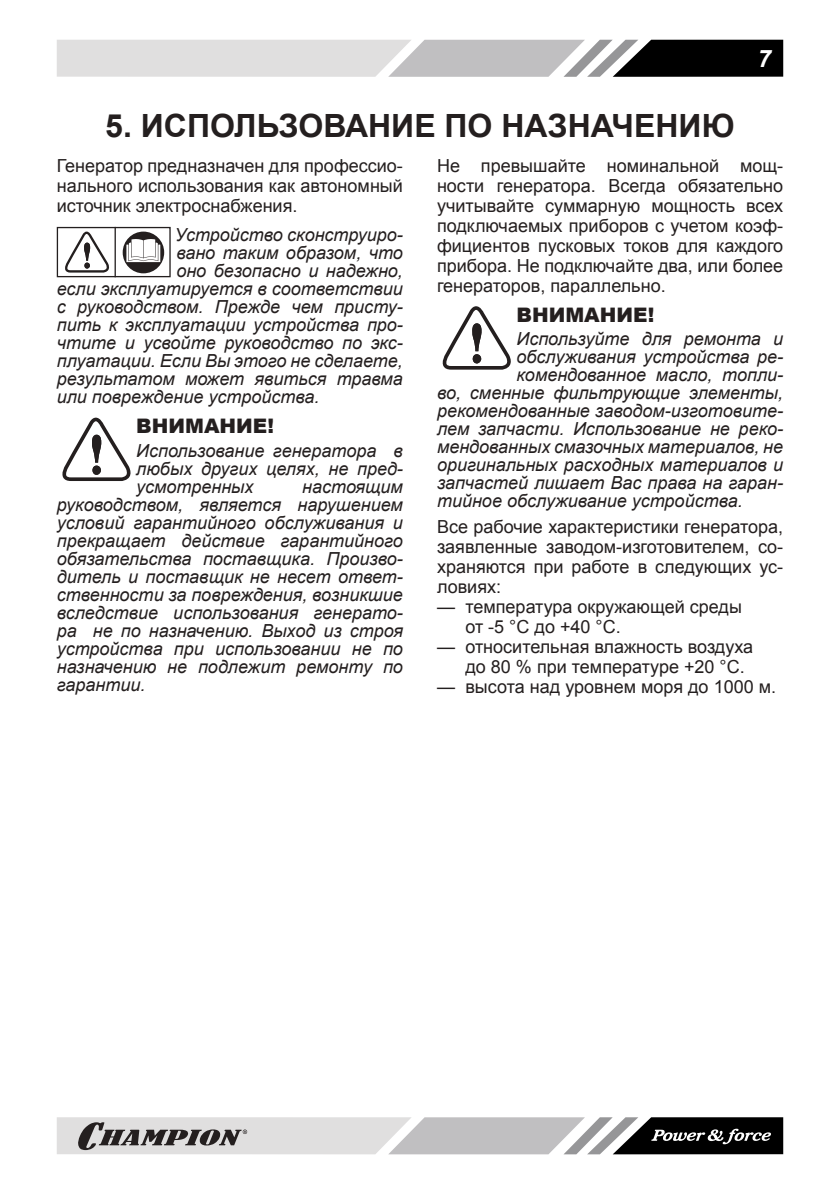
<style>
.page{position:relative;width:840px;height:1191px;background:#fff}
.page>*{position:absolute;margin:0;border:0;box-sizing:border-box;transform-origin:0 0}
.t1{font:700 32px "Arial";color:#241f1f}
.t2{font:italic 700 24px "Arial";color:#fff}
.t3{font:900 20px "Arial";color:#241f1f}
.t4{font:italic 18px/18px "Arial";color:#241f1f;text-align:justify}
.t5{font:18px/20px "Arial";color:#241f1f;text-align:justify}
</style>
<div class="page">
<svg style="left:57px;top:40px;width:725px;height:37px;background:#aaa"></svg>
<svg style="left:57px;top:1117px;width:725px;height:37px;background:#a4a3a3"></svg>
<svg style="left:123px;top:232px;width:41px;height:41px"></svg>
<svg style="left:65px;top:232px;width:44px;height:40px"></svg>
<div style="left:57px;top:227px;width:113px;height:50px;border:1px solid #241f1f"></div>
<hr style="left:114px;top:227px;width:2px;height:50px;background:#241f1f">
<svg style="left:62px;top:417px;width:69px;height:64px"></svg>
<svg style="left:442px;top:306px;width:69px;height:64px"></svg>
<h2 class="t2" style="left:757px;top:44px;width:15px">7</h2>
<h1 class="t1" style="left:105px;top:104px;width:630px">5. ИСПОЛЬЗОВАНИЕ ПО НАЗНАЧЕНИЮ</h1>
<p class="t5" style="left:57px;top:156px;width:347px">Генератор предназначен для профессио&shy;нального использования как автономный источник электроснабжения.</p>
<p class="t4" style="left:175px;top:226px;width:229px">Устройство сконструиро-</p>
<p class="t4" style="left:176px;top:244px;width:228px">вано таким образом, что</p>
<p class="t4" style="left:176px;top:262px;width:228px">оно безопасно и надежно,</p>
<p class="t4" style="left:57px;top:280px;width:347px">если эксплуатируется в соответствии</p>
<p class="t4" style="left:57px;top:298px;width:347px">с руководством. Прежде чем присту-</p>
<p class="t4" style="left:57px;top:316px;width:347px">пить к эксплуатации устройства про-</p>
<p class="t4" style="left:57px;top:334px;width:347px">чтите и усвойте руководство по экс-</p>
<p class="t4" style="left:57px;top:352px;width:347px">плуатации. Если Вы этого не сделаете,</p>
<p class="t4" style="left:57px;top:370px;width:347px">результатом может явиться травма</p>
<p class="t4" style="left:57px;top:388px;width:264px">или повреждение устройства.</p>
<p class="t3" style="left:136px;top:411px;width:139px">ВНИМАНИЕ!</p>
<p class="t4" style="left:136px;top:441px;width:268px">Использование генератора в любых других целях, не пред&shy;усмотренных</p>
<p class="t5" style="left:437px;top:156px;width:347px">Не превышайте номинальной мощ&shy;ности генератора. Всегда обязательно учитывайте суммарную мощность всех подключаемых приборов с учетом коэф&shy;фициентов пусковых токов для каждого прибора. Не подключайте два, или более генераторов, параллельно.</p>
<p class="t3" style="left:516px;top:300px;width:139px">ВНИМАНИЕ!</p>
<p class="t4" style="left:516px;top:330px;width:268px">Используйте для ремонта и</p>
<p class="t4" style="left:516px;top:348px;width:268px">обслуживания устройства ре-</p>
<p class="t4" style="left:516px;top:366px;width:268px">комендованное масло, топли-</p>
<p class="t4" style="left:437px;top:384px;width:347px">во, сменные фильтрующие элементы,</p>
<p class="t4" style="left:437px;top:402px;width:347px">рекомендованные заводом-изготовите-</p>
<p class="t4" style="left:437px;top:420px;width:347px">лем запчасти. Использование не реко-</p>
<p class="t4" style="left:437px;top:438px;width:347px">мендованных смазочных материалов, не</p>
<p class="t4" style="left:437px;top:456px;width:347px">оригинальных расходных материалов и</p>
<p class="t4" style="left:437px;top:474px;width:347px">запчастей лишает Вас права на гаран-</p>
<p class="t4" style="left:437px;top:492px;width:307px">тийное обслуживание устройства.</p>
<p class="t5" style="left:437px;top:517px;width:347px">Все рабочие характеристики генератора, заявленные заводом-изготовителем, со&shy;храняются при работе в следующих ус&shy;ловиях:</p>
<p class="t5" style="left:465px;top:597px;width:278px;text-indent:-28px">— температура окружающей среды от -5 °С до +40 °С.</p>
<p class="t5" style="left:465px;top:637px;width:289px;text-indent:-28px">— относительная влажность воздуха до 80 % при температуре +20 °С.</p>
<p class="t5" style="left:437px;top:677px;width:340px">— высота над уровнем моря до 1000 м.</p>
<p class="t4" style="left:57px;top:477px;width:347px;text-indent:245px">настоящим руководством, является нарушением условий гарантийного обслуживания и прекращает действие гарантийного обязательства поставщика. Произво&shy;дитель и поставщик не несет ответ&shy;ственности за повреждения, возникшие вследствие использования генерато&shy;ра не по назначению. Выход из строя устройства при использовании не по назначению не подлежит ремонту по гарантии.</p>
</div>
